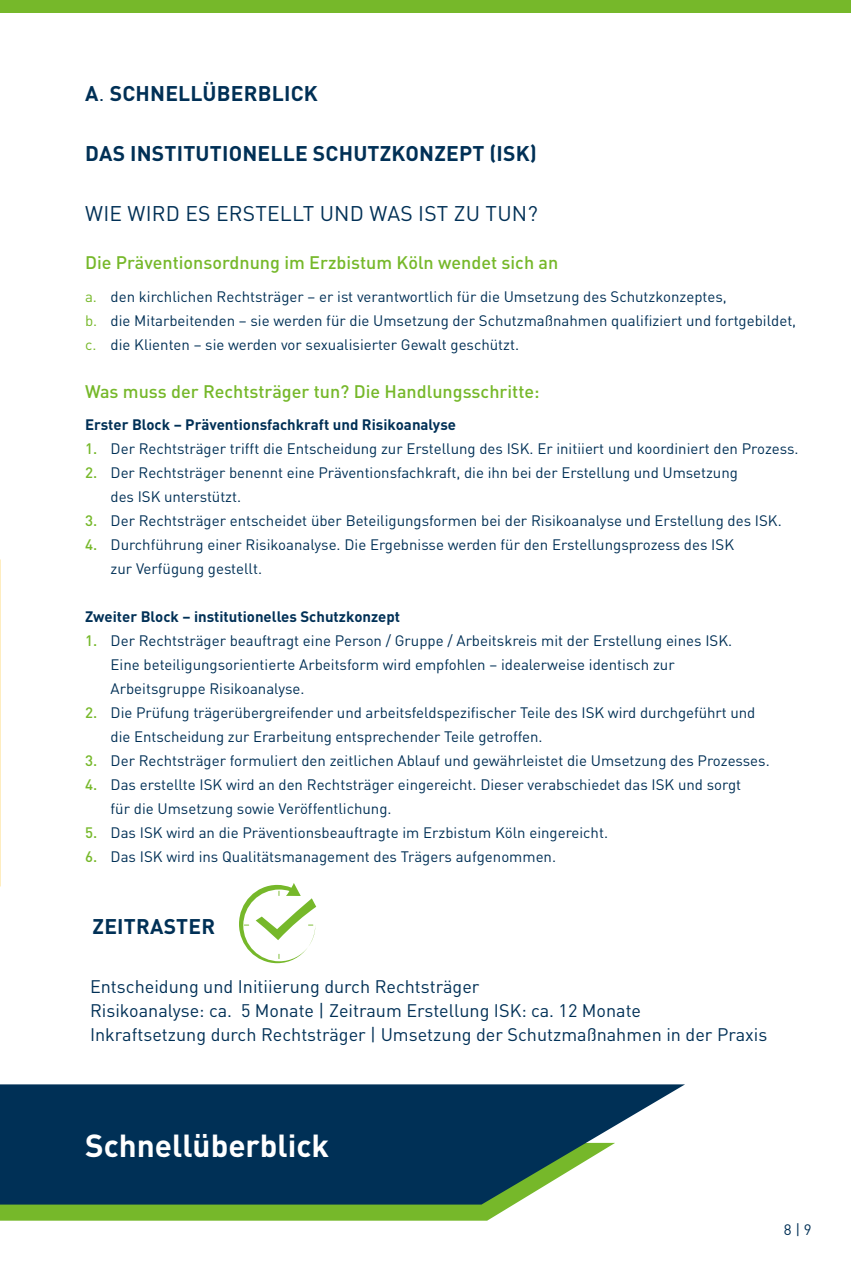
<style>
.page{position:relative;width:851px;height:1263px;background:#fff}
.page>*{position:absolute;margin:0;border:0;box-sizing:border-box;transform-origin:0 0}
.t1{font:700 31.5px "DIN Pro";color:#fff}
.t2{font:700 21px "DIN Pro";letter-spacing:.01em;color:#003056}
.t3{font:21px "DIN Pro";letter-spacing:.01em;color:#003056}
.t4{font:18px/24px "DIN Pro";color:#003056}
.t5{font:500 18px "DIN Pro";color:#76b82a}
.t6{font:15px/24px "DIN Pro";color:#003056}
.t7{font:700 15px "DIN Pro";color:#003056}
.s1{font-weight:400}
.s2{color:#76b82a}
.s3{font-weight:500;color:#76b82a}
</style>
<div class="page">
<img style="left:0;top:559px;width:1px;height:328px">
<div style="left:0;top:0;width:850px;height:13px;background:#76b82a"></div>
<svg style="left:0;top:1204px;width:515px;height:17px;background:#78b635"></svg>
<svg style="left:0;top:1084px;width:685px;height:120px;background:#224c6a"></svg>
<svg style="left:239px;top:883px;width:77px;height:80px"></svg>
<h2 class="t2" style="left:85px;top:79px;width:234px">A<span class="s1">.</span> SCHNELLÜBERBLICK</h2>
<h2 class="t2" style="left:85px;top:139px;width:453px">DAS INSTITUTIONELLE SCHUTZKONZEPT (ISK)</h2>
<h2 class="t3" style="left:85px;top:199px;width:454px">WIE WIRD ES ERSTELLT UND WAS IST ZU TUN?</h2>
<p class="t5" style="left:85px;top:250px;width:474px">Die Präventionsordnung im Erzbistum Köln wendet sich an</p>
<p class="t6" style="left:85px;top:284px;width:712px"><span class="s2">a.</span> den kirchlichen Rechtsträger – er ist verantwortlich für die Umsetzung des Schutzkonzeptes,<br><span class="s2">b.</span> die Mitarbeitenden – sie werden für die Umsetzung der Schutzmaßnahmen qualifiziert und fortgebildet, <span class="s2">c.</span> die Klienten – sie werden vor sexualisierter Gewalt geschützt.</p>
<p class="t5" style="left:85px;top:379px;width:456px">Was muss der Rechtsträger tun? Die Handlungsschritte:</p>
<p class="t7" style="left:85px;top:414px;width:372px">Erster Block – Präventionsfachkraft und Risikoanalyse</p>
<p class="t6" style="left:85px;top:436px;width:714px"><span class="s3">1.</span> Der Rechtsträger trifft die Entscheidung zur Erstellung des ISK. Er initiiert und koordiniert den Prozess.</p>
<p class="t6" style="left:111px;top:460px;width:628px;text-indent:-26px"><span class="s3">2.</span> Der Rechtsträger benennt eine Präventionsfachkraft, die ihn bei der Erstellung und Umsetzung des ISK unterstützt.</p>
<p class="t6" style="left:85px;top:508px;width:698px"><span class="s3">3.</span> Der Rechtsträger entscheidet über Beteiligungsformen bei der Risikoanalyse und Erstellung des ISK.</p>
<p class="t6" style="left:111px;top:532px;width:625px;text-indent:-26px"><span class="s3">4.</span> Durchführung einer Risikoanalyse. Die Ergebnisse werden für den Erstellungsprozess des ISK zur Verfügung gestellt.</p>
<p class="t7" style="left:85px;top:606px;width:316px">Zweiter Block – institutionelles Schutzkonzept</p>
<p class="t6" style="left:111px;top:628px;width:623px;text-indent:-26px"><span class="s3">1.</span> Der Rechtsträger beauftragt eine Person / Gruppe / Arbeitskreis mit der Erstellung eines ISK.<br>Eine beteiligungsorientierte Arbeitsform wird empfohlen – idealerweise identisch zur<br>Arbeitsgruppe Risikoanalyse.</p>
<p class="t6" style="left:111px;top:700px;width:646px;text-indent:-26px"><span class="s3">2.</span> Die Prüfung trägerübergreifender und arbeitsfeldspezifischer Teile des ISK wird durchgeführt und die Entscheidung zur Erarbeitung entsprechender Teile getroffen.</p>
<p class="t6" style="left:85px;top:748px;width:686px"><span class="s3">3.</span> Der Rechtsträger formuliert den zeitlichen Ablauf und gewährleistet die Umsetzung des Prozesses.</p>
<p class="t6" style="left:111px;top:772px;width:632px;text-indent:-26px"><span class="s3">4.</span> Das erstellte ISK wird an den Rechtsträger eingereicht. Dieser verabschiedet das ISK und sorgt für die Umsetzung sowie Veröffentlichung.</p>
<p class="t6" style="left:85px;top:820px;width:524px"><span class="s3">5.</span> Das ISK wird an die Präventionsbeauftragte im Erzbistum Köln eingereicht.</p>
<p class="t6" style="left:85px;top:844px;width:472px"><span class="s3">6.</span> Das ISK wird ins Qualitätsmanagement des Trägers aufgenommen.</p>
<h2 class="t2" style="left:93px;top:912px;width:124px">ZEITRASTER</h2>
<p class="t4" style="left:90px;top:974px;width:678px">Entscheidung und Initiierung durch Rechtsträger<br>Risikoanalyse: ca. 5 Monate | Zeitraum Erstellung ISK: ca. 12 Monate<br>Inkraftsetzung durch Rechtsträger | Umsetzung der Schutzmaßnahmen in der Praxis</p>
<h1 class="t1" style="left:85px;top:1124px;width:245px">Schnellüberblick</h1>
<p class="t6" style="left:783px;top:1217px;width:30px">8 | 9</p>
</div>
